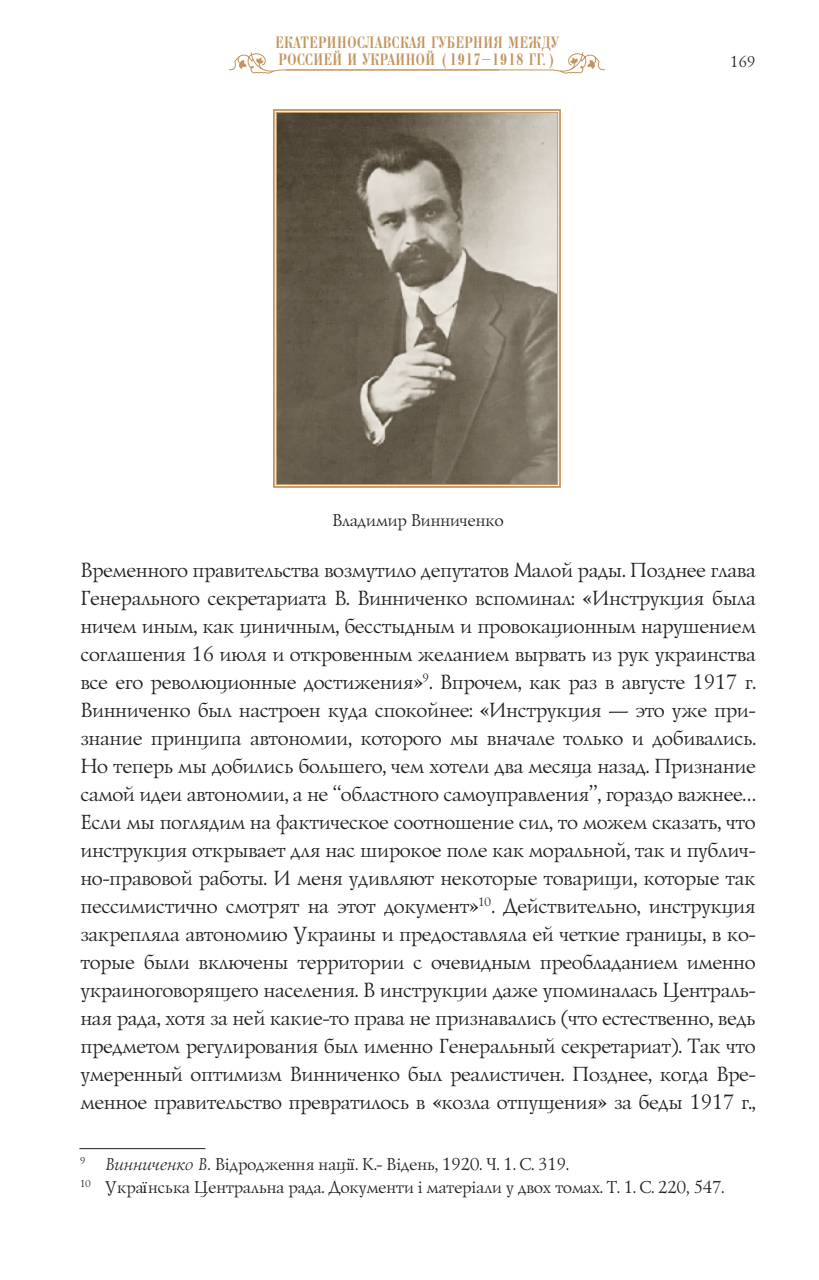
<style>
.page{position:relative;width:819px;height:1280px;background:#fff}
.page>*{position:absolute;margin:0;border:0;box-sizing:border-box;transform-origin:0 0}
.t1{font:21px/28px "Lazurski C";letter-spacing:-.005em;color:#231f20;text-align:justify}
.t2{font:17.5px/23.4px "Lazurski C";color:#231f20}
.t3{font:17.5px/17.5px "Bodoni Cond C";letter-spacing:.04em;color:#c3945d}
.t4{font:15.75px "Lazurski C";color:#231f20}
.s1{font-style:italic}
.s2{font-family:"Minion Pro"}
</style>
<div class="page">
<svg style="left:229px;top:52px;width:376px;height:22px"></svg>
<hr style="left:79px;top:1148px;width:126px;height:1px;background:#231f20">
<svg style="left:273px;top:109px;width:288px;height:379px;background:#877e6f"></svg>
<div style="left:276px;top:112px;width:282px;height:373px;border:1px solid #c3945d"></div>
<p class="t3" style="left:275px;top:34px;width:284px">ЕКАТЕРИНОСЛАВСКАЯ ГУБЕРНИЯ МЕЖДУ<br>РОССИЕЙ И УКРАИНОЙ (1917–1918 ГГ.)</p>
<p class="t4" style="left:729px;top:51px;width:27px">169</p>
<p class="t2" style="left:331px;top:508px;width:173px">Владимир Винниченко</p>
<p class="t1" style="left:79px;top:555px;width:677px">Временного правительства возмутило депутатов Малой рады. Позднее глава Генерального секретариата В. Винниченко вспоминал: «Инструкция была ничем иным, как циничным, бесстыдным и провокационным нарушением соглашения 16 июля и откровенным желанием вырвать из рук украинства все его революционные достижения»<sup>9</sup>. Впрочем, как раз в августе 1917 г.<br>Винниченко был настроен куда спокойнее: «Инструкция — это уже при&shy;знание принципа автономии, которого мы вначале только и добивались.<br>Но теперь мы добились большего, чем хотели два месяца назад. Признание самой идеи автономии, а не “областного самоуправления”, гораздо важнее… Если мы поглядим на фактическое соотношение сил, то можем сказать, что инструкция открывает для нас широкое поле как моральной, так и публич&shy;но-правовой работы. И меня удивляют некоторые товарищи, которые так пессимистично смотрят на этот документ»<sup>10</sup>. Действительно, инструкция закрепляла автономию Украины и предоставляла ей четкие границы, в ко&shy;торые были включены территории с очевидным преобладанием именно украиноговорящего населения. В инструкции даже упоминалась Централь&shy;ная рада, хотя за ней какие-то права не признавались (что естественно, ведь предметом регулирования был именно Генеральный секретариат). Так что умеренный оптимизм Винниченко был реалистичен. Позднее, когда Вре&shy;менное правительство превратилось в «козла отпущения» за беды 1917 г.,</p>
<p class="t2" style="left:79px;top:1151px;width:645px"><sup>9</sup> <span class="s1">Винниченко В.</span> Вiдродження нацi<span class="s2">ï</span>. К.- Вiдень, 1920. Ч. 1. С. 319.<br><sup>10</sup> Укра<span class="s2">ï</span>нська Центральна рада. Документи i матерiали у двох томах. Т. 1. С. 220, 547.</p>
</div>
